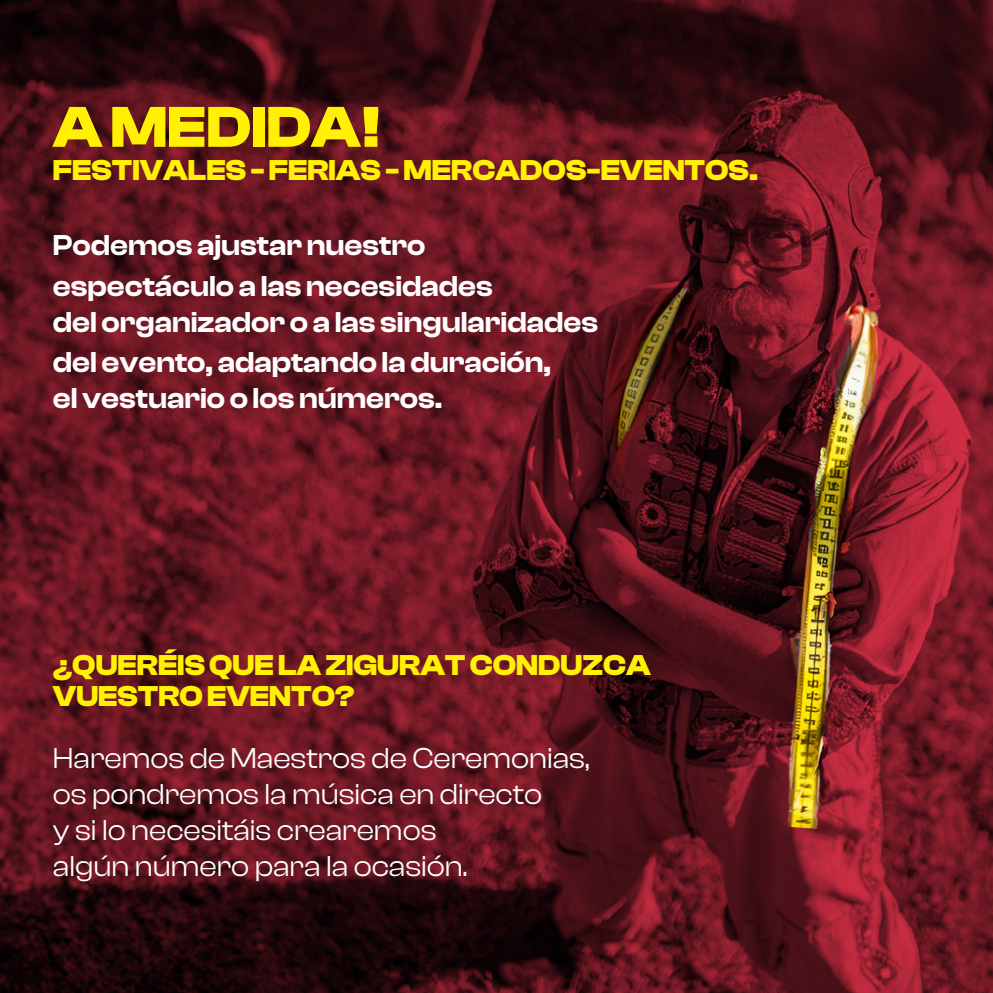
<style>
.page{position:relative;width:993px;height:993px;background:#fff}
.page>*{position:absolute;margin:0;border:0;box-sizing:border-box;transform-origin:0 0}
.t1{font:700 59.5px "Clash Display";color:#fff101}
.t2{font:600 29.75px/40.2px "Clash Display";color:#fff}
.t3{font:29.75px/36.2px "Clash Display";color:#fff}
.t4{font:700 29.75px/31.7px "Clash Display";color:#fff101}
</style>
<div class="page">
<img style="left:0;top:0;width:992px;height:992px">
<h1 class="t1" style="left:53px;top:94px;width:330px">A MEDIDA!</h1>
<p class="t4" style="left:53px;top:154px;width:706px">FESTIVALES - FERIAS - MERCADOS-EVENTOS.</p>
<p class="t2" style="left:53px;top:225px;width:441px">Podemos ajustar nuestro espectáculo a las necesidades</p>
<p class="t2" style="left:53px;top:302px;width:546px">del organizador o a las singularidades del evento, adaptando la duración,</p>
<p class="t2" style="left:53px;top:378px;width:391px">el vestuario o los números.</p>
<p class="t4" style="left:53px;top:648px;width:599px">¿QUERÉIS QUE LA ZIGURAT CONDUZCA<br>VUESTRO EVENTO?</p>
<p class="t3" style="left:53px;top:739px;width:538px">Haremos de Maestros de Ceremonias, os pondremos la música en directo<br>y si lo necesitáis crearemos<br>algún número para la ocasión.</p>
</div>
